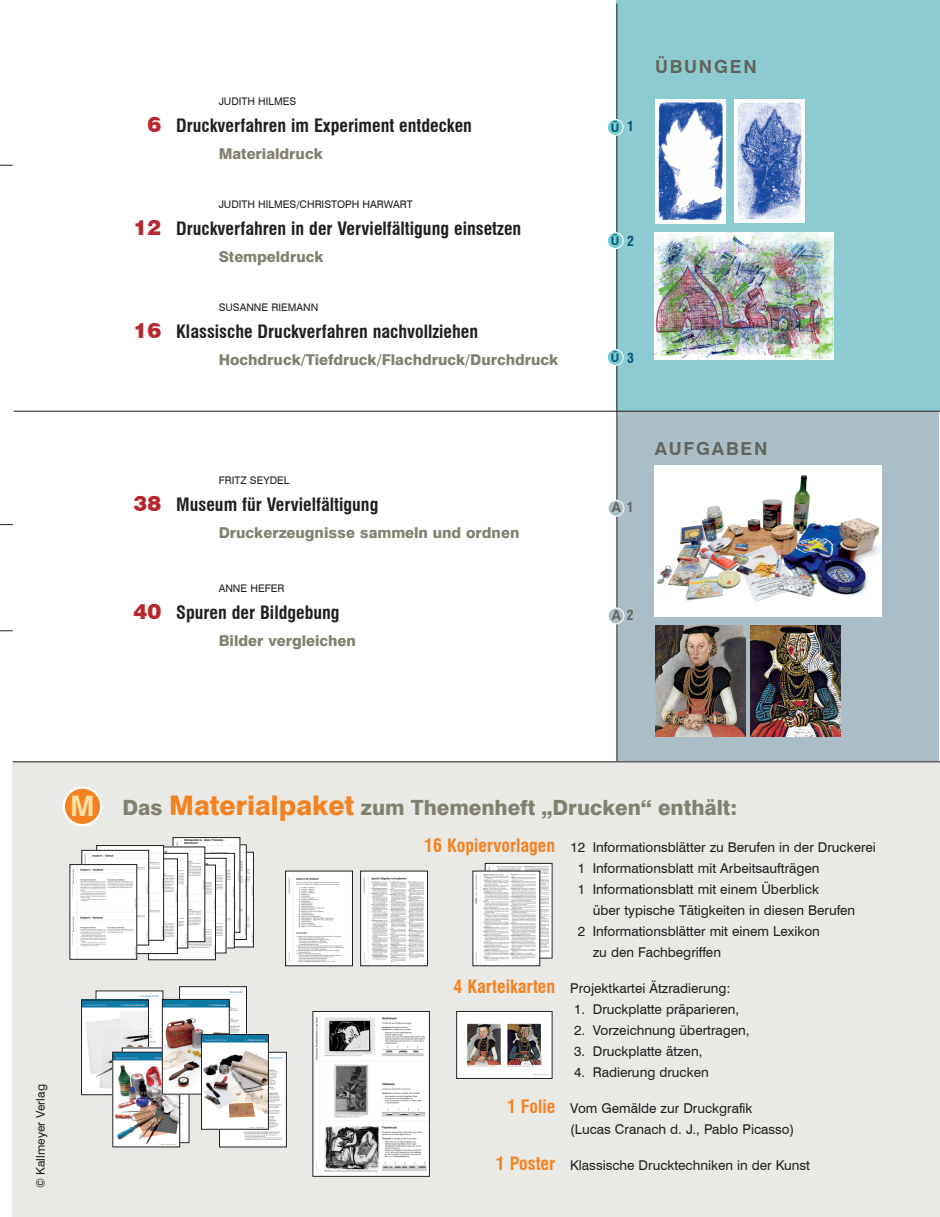
<style>
.page{position:relative;width:940px;height:1217px;background:#fff}
.page>*{position:absolute;margin:0;border:0;box-sizing:border-box;transform-origin:0 0}
.t1{font:800 21px "Swiss 721 BT";color:#828070}
.t2{font:700 condensed 18px "Swiss 721 BT";color:#231f20}
.t3{font:700 18px "Swiss 721 BT";letter-spacing:.1em;color:#63635c}
.t4{font:800 15px "Swiss 721 BT";color:#828070}
.t5{font:13.5px/21px "Swiss 721 BT";color:#231f20}
.t6{font:700 13.5px "Swiss 721 BT";color:#63635c}
.t7{font:12px "Swiss 721 BT";color:#231f20}
.t8{font:700 11.85px "Swiss 721 BT";color:#005376}
.t9{font:10.5px "Swiss 721 BT";color:#231f20}
.s1{font-weight:900;font-stretch:normal;font-size:21px;color:#fff}
.s2{font-weight:900;font-stretch:normal;font-size:21px;color:#b7282e}
.s3{font-stretch:condensed;font-size:13.5px}
.s4{font-stretch:condensed}
.s5{font-weight:700;font-size:28.2px;color:#ffe2a5}
.s6{font-size:27px;color:#f58220}
.s7{font-weight:700;font-stretch:condensed;font-size:18px;color:#f58220}
</style>
<div class="page">
<div style="left:617px;top:0;width:323px;height:411px;background:#8cccd1"></div>
<div style="left:617px;top:411px;width:321px;height:359px;background:#abbec7"></div>
<hr style="left:616px;top:4px;width:1px;height:761px;background:#231f20">
<div style="left:13px;top:761px;width:927px;height:455px;background:#e9e9e6"></div>
<hr style="left:14px;top:411px;width:926px;height:1px;background:#231f20">
<svg style="left:0;top:165px;width:13px;height:1px"></svg>
<svg style="left:0;top:630px;width:13px;height:1px"></svg>
<svg style="left:0;top:524px;width:13px;height:1px"></svg>
<hr style="left:13px;top:761px;width:927px;height:1px;background:#231f20">
<div style="left:608px;top:608px;width:16px;height:15px;background:#abbec7;border-radius:50%"></div>
<div style="left:607px;top:607px;width:17px;height:17px;border:1px solid #fff;border-radius:50%"></div>
<div style="left:608px;top:500px;width:16px;height:16px;background:#abbec7;border-radius:50%"></div>
<div style="left:607px;top:499px;width:17px;height:17px;border:1px solid #fff;border-radius:50%"></div>
<div style="left:64px;top:787px;width:37px;height:38px;background:#f58220;border-radius:50%"></div>
<div style="left:63px;top:786px;width:39px;height:40px;border:2px solid #fff;border-radius:50%"></div>
<div style="left:607px;top:119px;width:16px;height:16px;background:#77ccd0;border-radius:50%"></div>
<div style="left:607px;top:119px;width:16px;height:17px;border:1px solid #fff;border-radius:50%"></div>
<div style="left:607px;top:233px;width:16px;height:15px;background:#77ccd0;border-radius:50%"></div>
<div style="left:607px;top:232px;width:16px;height:17px;border:1px solid #fff;border-radius:50%"></div>
<div style="left:607px;top:349px;width:16px;height:16px;background:#77ccd0;border-radius:50%"></div>
<div style="left:607px;top:349px;width:16px;height:17px;border:1px solid #fff;border-radius:50%"></div>
<img style="left:655px;top:232px;width:178px;height:127px">
<img style="left:655px;top:99px;width:70px;height:125px">
<img style="left:734px;top:99px;width:70px;height:123px">
<img style="left:750px;top:625px;width:90px;height:111px">
<img style="left:655px;top:625px;width:90px;height:111px">
<img style="left:655px;top:465px;width:227px;height:151px">
<img style="left:315px;top:1013px;width:112px;height:161px">
<img style="left:458px;top:1013px;width:92px;height:63px">
<div style="left:456px;top:1011px;width:96px;height:67px;border:1px solid #231f20"></div>
<img style="left:98px;top:992px;width:63px;height:55px">
<img style="left:83px;top:1001px;width:64px;height:91px">
<div style="left:81px;top:999px;width:68px;height:95px;border:1px solid #231f20"></div>
<img style="left:124px;top:1049px;width:63px;height:91px">
<img style="left:115px;top:1053px;width:63px;height:91px">
<div style="left:113px;top:1051px;width:67px;height:95px;border:1px solid #231f20"></div>
<img style="left:181px;top:988px;width:64px;height:46px">
<div style="left:179px;top:986px;width:68px;height:95px;border:1px solid #231f20"></div>
<img style="left:164px;top:1001px;width:63px;height:90px">
<div style="left:162px;top:999px;width:67px;height:94px;border:1px solid #231f20"></div>
<img style="left:221px;top:1053px;width:63px;height:91px">
<img style="left:203px;top:1036px;width:63px;height:91px">
<div style="left:201px;top:1034px;width:67px;height:95px;border:1px solid #231f20"></div>
<img style="left:487px;top:865px;width:63px;height:91px">
<div style="left:485px;top:863px;width:67px;height:95px;border:1px solid #231f20"></div>
<img style="left:475px;top:872px;width:63px;height:91px">
<img style="left:234px;top:853px;width:18px;height:91px">
<div style="left:186px;top:851px;width:68px;height:95px;border:1px solid #231f20"></div>
<img style="left:234px;top:846px;width:10px;height:91px">
<img style="left:175px;top:839px;width:63px;height:91px">
<div style="left:173px;top:837px;width:67px;height:95px;border:1px solid #231f20"></div>
<img style="left:205px;top:855px;width:27px;height:90px">
<img style="left:205px;top:859px;width:19px;height:91px">
<img style="left:150px;top:866px;width:64px;height:91px">
<div style="left:148px;top:864px;width:68px;height:95px;border:1px solid #231f20"></div>
<img style="left:164px;top:848px;width:39px;height:91px">
<img style="left:164px;top:855px;width:22px;height:90px">
<img style="left:137px;top:860px;width:39px;height:91px">
<div style="left:110px;top:858px;width:68px;height:95px;border:1px solid #231f20"></div>
<img style="left:98px;top:847px;width:64px;height:91px">
<div style="left:96px;top:845px;width:68px;height:95px;border:1px solid #231f20"></div>
<img style="left:84px;top:852px;width:63px;height:91px">
<div style="left:82px;top:850px;width:67px;height:95px;border:1px solid #231f20"></div>
<img style="left:72px;top:866px;width:63px;height:91px">
<svg style="left:73px;top:884px;width:2px;height:14px"></svg>
<svg style="left:73px;top:931px;width:2px;height:15px"></svg>
<img style="left:287px;top:872px;width:64px;height:91px">
<div style="left:285px;top:870px;width:68px;height:95px;border:1px solid #231f20"></div>
<svg style="left:288px;top:892px;width:3px;height:13px"></svg>
<img style="left:362px;top:872px;width:64px;height:91px">
<div style="left:360px;top:870px;width:68px;height:95px;border:1px solid #231f20"></div>
<svg style="left:363px;top:892px;width:3px;height:13px"></svg>
<p class="t9" style="left:219px;top:94px;width:79px">JUDITH HILMES</p>
<h2 class="t2" style="left:134px;top:114px;width:340px"><span class="s1">0</span><span class="s2">6</span> Druckverfahren im Experiment entdecken</h2>
<p class="t4" style="left:219px;top:144px;width:106px">Materialdruck</p>
<p class="t9" style="left:219px;top:198px;width:196px">JUDITH HILMES/CHRISTOPH HARWART</p>
<h2 class="t2" style="left:134px;top:217px;width:389px"><span class="s2">12</span> Druckverfahren in der Vervielfältigung einsetzen</h2>
<p class="t4" style="left:219px;top:247px;width:106px">Stempeldruck</p>
<p class="t9" style="left:219px;top:301px;width:101px">SUSANNE RIEMANN</p>
<h2 class="t2" style="left:134px;top:321px;width:346px"><span class="s2">16</span> Klassische Druckverfahren nachvollziehen</h2>
<p class="t4" style="left:219px;top:351px;width:341px">Hochdruck/Tiefdruck/Flachdruck/Durchdruck</p>
<p class="t9" style="left:219px;top:474px;width:72px">FRITZ SEYDEL</p>
<h2 class="t2" style="left:134px;top:494px;width:246px"><span class="s2">38</span> Museum für Vervielfältigung</h2>
<p class="t4" style="left:219px;top:523px;width:302px">Druckerzeugnisse sammeln und ordnen</p>
<p class="t9" style="left:219px;top:582px;width:67px">ANNE HEFER</p>
<h2 class="t2" style="left:134px;top:602px;width:208px"><span class="s2">40</span> Spuren der Bildgebung</h2>
<p class="t4" style="left:219px;top:631px;width:139px">Bilder vergleichen</p>
<p class="t8" style="left:611px;top:121px;width:25px">Ü <span class="s3">1</span></p>
<h2 class="t3" style="left:655px;top:56px;width:103px">ÜBUNGEN</h2>
<p class="t8" style="left:611px;top:234px;width:25px">Ü <span class="s3">2</span></p>
<p class="t8" style="left:611px;top:350px;width:25px">Ü <span class="s3">3</span></p>
<p class="t6" style="left:612px;top:498px;width:23px">A <span class="s4">1</span></p>
<h2 class="t3" style="left:655px;top:437px;width:114px">AUFGABEN</h2>
<p class="t6" style="left:612px;top:606px;width:23px">A <span class="s4">2</span></p>
<p class="t7" style="left:33px;top:1188px;width:106px;rotate:-90deg">© Kallmeyer Verlag</p>
<h1 class="t1" style="left:70px;top:795px;width:668px"><span class="s5">M</span> Das <span class="s6">Materialpaket</span> zum Themenheft „Drucken“ enthält:</h1>
<p class="t5" style="left:424px;top:836px;width:453px"><span class="s7">16 Kopiervorlagen</span> 12 Informationsblätter zu Berufen in der Druckerei</p>
<p class="t5" style="left:578px;top:857px;width:243px">1 Informationsblatt mit Arbeitsaufträgen</p>
<p class="t5" style="left:578px;top:878px;width:243px">1 Informationsblatt mit einem Überblick</p>
<p class="t5" style="left:593px;top:899px;width:264px">über typische Tätigkeiten in diesen Berufen</p>
<p class="t5" style="left:578px;top:920px;width:243px">2 Informationsblätter mit einem Lexikon</p>
<p class="t5" style="left:593px;top:941px;width:130px">zu den Fachbegriffen</p>
<p class="t5" style="left:453px;top:977px;width:278px"><span class="s7">4 Karteikarten</span> Projektkartei Ätzradierung:</p>
<p class="t5" style="left:574px;top:998px;width:167px">1. Druckplatte präparieren,</p>
<p class="t5" style="left:574px;top:1019px;width:177px">2. Vorzeichnung übertragen,</p>
<p class="t5" style="left:574px;top:1040px;width:130px">3. Druckplatte ätzen,</p>
<p class="t5" style="left:574px;top:1061px;width:136px">4. Radierung drucken</p>
<p class="t5" style="left:570px;top:1097px;width:225px;text-indent:-63px"><span class="s7">1 Folie</span> Vom Gemälde zur Druckgrafik (Lucas Cranach d. J., Pablo Picasso)</p>
<p class="t5" style="left:496px;top:1154px;width:316px"><span class="s7">1 Poster</span> Klassische Drucktechniken in der Kunst</p>
</div>
